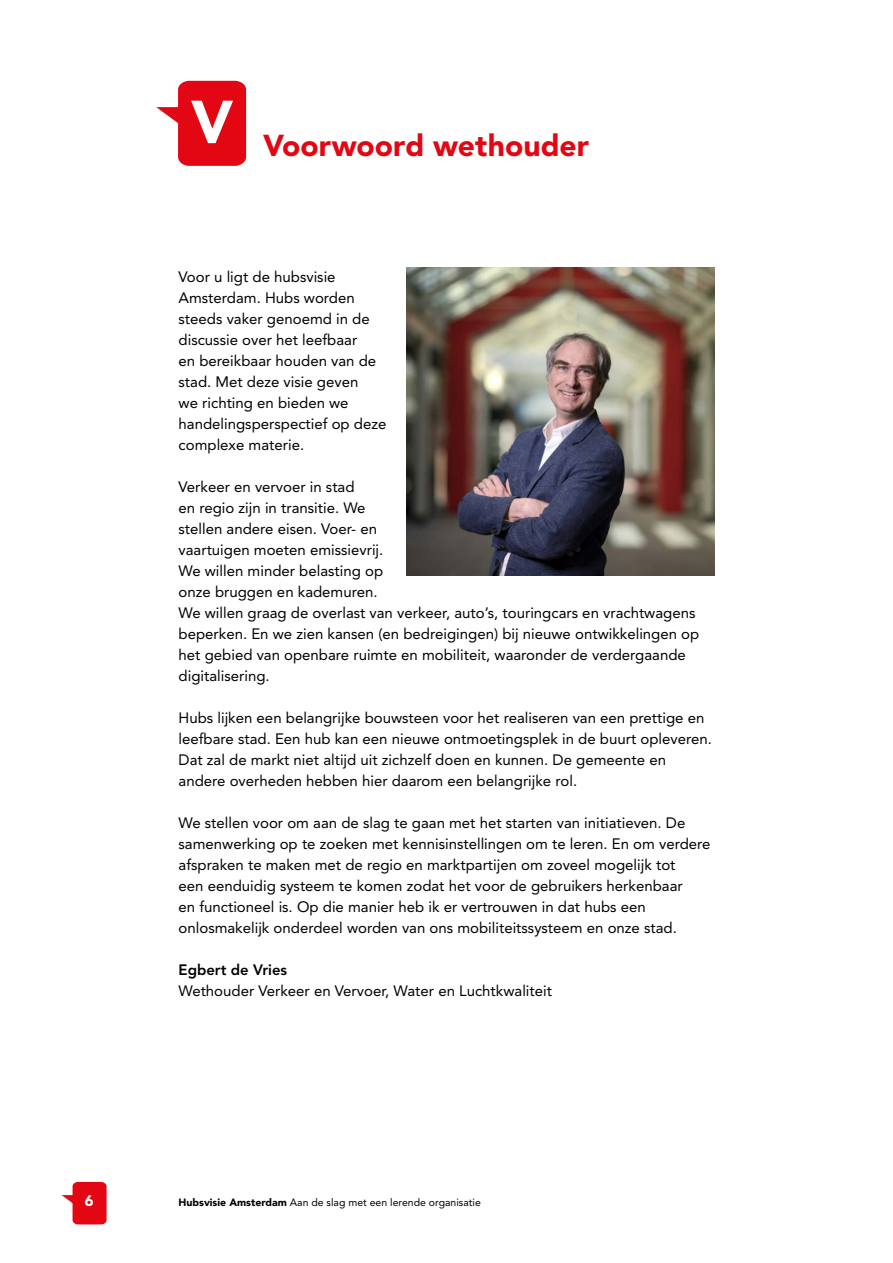
<style>
.page{position:relative;width:893px;height:1263px;background:#fff}
.page>*{position:absolute;margin:0;border:0;box-sizing:border-box;transform-origin:0 0}
.kop_1{font:900 60px "Avenir LT Std";color:#fff}
.kop_1-2{font:900 30px "Avenir LT Std";color:#e30613}
.plat{font:15px/21px "Avenir LT Std";color:#000}
.plat-2{font:800 15px "Avenir LT Std";color:#000}
.t1{font:900 15px "Avenir LT Std";color:#fff}
.t2{font:10.5px "Avenir LT Std";color:#000}
.s1{font-weight:900}
</style>
<div class="page">
<svg style="left:62px;top:1182px;width:45px;height:42px"></svg>
<svg style="left:156px;top:81px;width:90px;height:85px"></svg>
<img style="left:406px;top:268px;width:308px;height:308px">
<h2 class="kop_1" style="left:191px;top:86px;width:44px">V</h2>
<h2 class="kop_1-2" style="left:263px;top:127px;width:327px">Voorwoord wethouder</h2>
<p class="plat" style="left:179px;top:266px;width:209px">Voor u ligt de hubsvisie<br>Amsterdam. Hubs worden steeds vaker genoemd in de discussie over het leefbaar<br>en bereikbaar houden van de stad. Met deze visie geven<br>we richting en bieden we handelingsperspectief op deze complexe materie.</p>
<p class="plat" style="left:179px;top:476px;width:522px">Verkeer en vervoer in stad<br>en regio zijn in transitie. We<br>stellen andere eisen. Voer- en<br>vaartuigen moeten emissievrij.<br>We willen minder belasting op<br>onze bruggen en kademuren.<br>We willen graag de overlast van verkeer, auto’s, touringcars en vrachtwagens beperken. En we zien kansen (en bedreigingen) bij nieuwe ontwikkelingen op het gebied van openbare ruimte en mobiliteit, waaronder de verdergaande digitalisering.</p>
<p class="plat" style="left:179px;top:707px;width:535px">Hubs lijken een belangrijke bouwsteen voor het realiseren van een prettige en leefbare stad. Een hub kan een nieuwe ontmoetingsplek in de buurt opleveren.<br>Dat zal de markt niet altijd uit zichzelf doen en kunnen. De gemeente en andere overheden hebben hier daarom een belangrijke rol.</p>
<p class="plat" style="left:179px;top:812px;width:533px">We stellen voor om aan de slag te gaan met het starten van initiatieven. De samenwerking op te zoeken met kennisinstellingen om te leren. En om verdere afspraken te maken met de regio en marktpartijen om zoveel mogelijk tot<br>een eenduidig systeem te komen zodat het voor de gebruikers herkenbaar<br>en functioneel is. Op die manier heb ik er vertrouwen in dat hubs een onlosmakelijk onderdeel worden van ons mobiliteitssysteem en onze stad.</p>
<p class="plat-2" style="left:179px;top:961px;width:110px">Egbert de Vries</p>
<p class="plat" style="left:179px;top:980px;width:375px">Wethouder Verkeer en Vervoer, Water en Luchtkwaliteit</p>
<p class="t1" style="left:85px;top:1191px;width:10px">6</p>
<p class="t2" style="left:179px;top:1196px;width:304px"><span class="s1">Hubsvisie Amsterdam</span> Aan de slag met een lerende organisatie</p>
</div>
